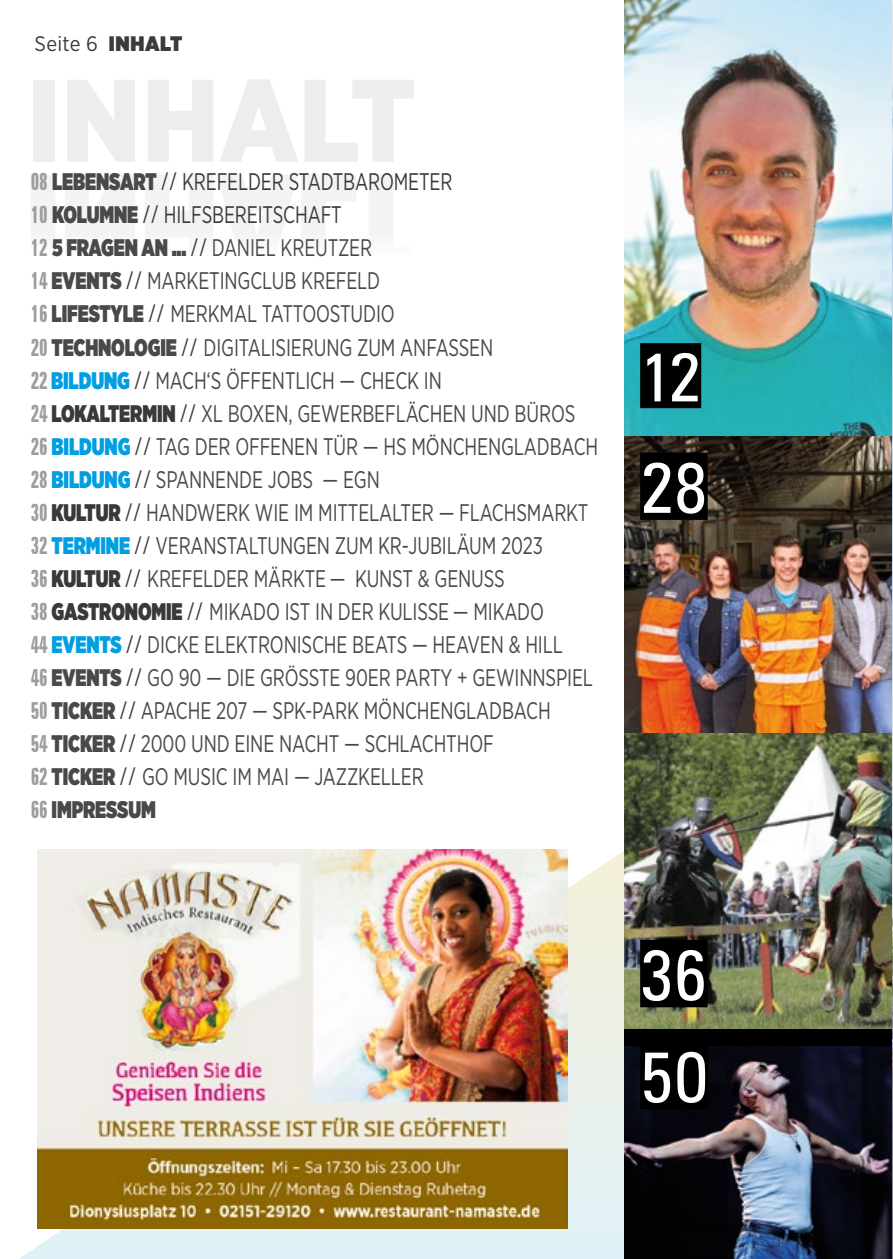
<style>
.page{position:relative;width:893px;height:1259px;background:#fff}
.page>*{position:absolute;margin:0;border:0;box-sizing:border-box;transform-origin:0 0}
.t1{font:condensed 71.1px/102px "Zurich BT";color:#fff}
.t2{font:condensed 68.4px "Zurich BT";color:#fff}
.t3{font:24px/33px "Gotham Narrow";letter-spacing:-.005em;color:#494948;scale:.81 1}
.t4{font:21px "Gotham Narrow";letter-spacing:.015em;color:#3b3b3a}
.s1{font-weight:900}
.s2{font-family:"Zurich BT";font-weight:700;font-stretch:extra-condensed;color:#9c9d9d}
.s3{font-family:"Aldo";font-weight:600;color:#3b3b3a}
.s4{color:#3b3b3a}
.s5{font-weight:900;color:#009ee3}
.s6{font-weight:900;color:#38393b}
</style>
<div class="page">
<svg style="left:19px;top:850px;width:605px;height:409px"></svg>
<svg style="left:31px;top:175px;width:362px;height:61px"></svg>
<img style="left:624px;top:435px;width:268px;height:298px">
<img style="left:624px;top:0;width:268px;height:435px">
<div style="left:640px;top:343px;width:61px;height:65px;background:#000"></div>
<img style="left:624px;top:733px;width:268px;height:296px">
<div style="left:624px;top:1029px;width:269px;height:230px;background:#000"></div>
<img style="left:624px;top:1047px;width:268px;height:212px">
<div style="left:640px;top:452px;width:68px;height:68px;background:#000"></div>
<div style="left:640px;top:940px;width:68px;height:67px;background:#000"></div>
<div style="left:640px;top:1041px;width:68px;height:68px;background:#000"></div>
<img style="left:892px;top:0;width:1px;height:1259px">
<img style="left:37px;top:850px;width:530px;height:378px">
<p class="t4" style="left:34px;top:31px;width:150px">Seite 6 <span class="s1">INHALT</span></p>
<p class="t3" style="left:31px;top:165px;width:702px"><span class="s2">08</span> <span class="s1">LEBENSART</span> <span class="s3">//</span> <span class="s4">KREFELDER STADTBAROMETER<br></span><span class="s2">10</span> <span class="s1">KOLUMNE</span> <span class="s3">//</span> <span class="s4">HILFSBEREITSCHAFT<br></span><span class="s2">12</span> <span class="s1">5 FRAGEN AN ...</span> <span class="s3">//</span> DANIEL KREUTZER<br><span class="s2">14</span> <span class="s1">EVENTS</span> <span class="s3">//</span> MARKETINGCLUB KREFELD<br><span class="s2">16</span> <span class="s1">LIFESTYLE</span> <span class="s3">//</span> MERKMAL TATTOOSTUDIO<br><span class="s2">20</span> <span class="s1">TECHNOLOGIE</span> <span class="s3">//</span> DIGITALISIERUNG ZUM ANFASSEN<br><span class="s2">22</span> <span class="s5">BILDUNG</span> <span class="s3">//</span> MACH‘S ÖFFENTLICH — CHECK IN<br><span class="s2">24</span> <span class="s6">LOKALTERMIN</span> <span class="s3">//</span> XL BOXEN, GEWERBEFLÄCHEN UND BÜROS<br><span class="s2">26</span> <span class="s5">BILDUNG</span> <span class="s3">//</span> TAG DER OFFENEN TÜR — HS MÖNCHENGLADBACH <span class="s2">28</span> <span class="s5">BILDUNG</span> <span class="s3">//</span> SPANNENDE JOBS — EGN<br><span class="s2">30</span> <span class="s6">KULTUR</span> <span class="s3">//</span> HANDWERK WIE IM MITTELALTER — FLACHSMARKT <span class="s2">32</span> <span class="s5">TERMINE</span> <span class="s3">//</span> VERANSTALTUNGEN ZUM KR-JUBILÄUM 2023<br><span class="s2">36</span> <span class="s6">KULTUR</span> <span class="s3">//</span> KREFELDER MÄRKTE — KUNST &amp; GENUSS<br><span class="s2">38</span> <span class="s6">GASTRONOMIE</span> <span class="s3">//</span> MIKADO IST IN DER KULISSE — MIKADO<br><span class="s2">44</span> <span class="s5">EVENTS</span> <span class="s3">//</span> DICKE ELEKTRONISCHE BEATS — HEAVEN &amp; HILL<br><span class="s2">46</span> <span class="s1">EVENTS</span> <span class="s3">//</span> GO 90 — DIE GRÖSSTE 90ER PARTY + GEWINNSPIEL <span class="s2">50</span> <span class="s1">TICKER</span> <span class="s3">//</span> APACHE 207 — SPK-PARK MÖNCHENGLADBACH<br><span class="s2">54</span> <span class="s1">TICKER</span> <span class="s3">//</span> 2000 UND EINE NACHT — SCHLACHTHOF<br><span class="s2">62</span> <span class="s1">TICKER</span> <span class="s3">//</span> GO MUSIC IM MAI — JAZZKELLER<br><span class="s2">66</span> <span class="s1">IMPRESSUM</span></p>
<h2 class="t2" style="left:640px;top:335px;width:63px">12</h2>
<h1 class="t1" style="left:640px;top:436px;width:69px">28</h1>
<h1 class="t1" style="left:640px;top:923px;width:70px">36<br>50</h1>
</div>
